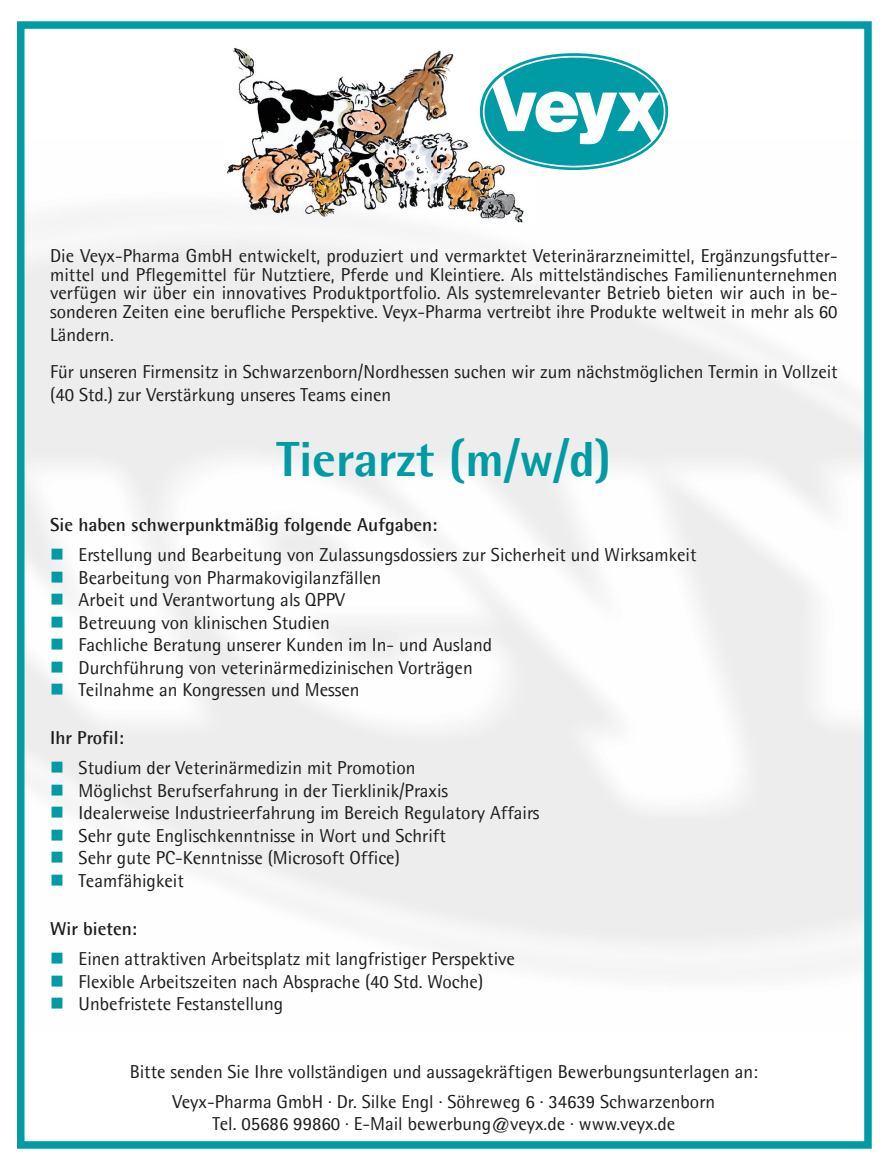
<style>
.page{position:relative;width:893px;height:1170px;background:#fff}
.page>*{position:absolute;margin:0;border:0;box-sizing:border-box;transform-origin:0 0}
.t1{font:800 49.5px "Agfa Rotis Semisans";color:#009ba4}
.t2{font:18.75px/18.8px "Agfa Rotis Semisans";color:#1d1d1b;text-align:justify}
.t3{font:700 18.75px "Agfa Rotis Semisans";color:#1d1d1b}
.s1{color:#009ba4}
</style>
<div class="page">
<div style="left:17px;top:21px;width:855px;height:1127px;border:8px solid #009ba4"></div>
<img style="left:225px;top:48px;width:301px;height:177px">
<svg style="left:480px;top:53px;width:188px;height:117px"></svg>
<p class="t2" style="left:50px;top:246px;width:789px">Die Veyx-Pharma GmbH entwickelt, produziert und vermarktet Veterinärarzneimittel, Ergänzungsfutter&shy;mittel und Pflegemittel für Nutztiere, Pferde und Kleintiere. Als mittelständisches Familienunternehmen verfügen wir über ein innovatives Produktportfolio. Als systemrelevanter Betrieb bieten wir auch in be&shy;sonderen Zeiten eine berufliche Perspektive. Veyx-Pharma vertreibt ihre Produkte weltweit in mehr als 60</p>
<p class="t2" style="left:50px;top:315px;width:789px;line-height:37.5px">Ländern.<br>Für unseren Firmensitz in Schwarzenborn/Nordhessen suchen wir zum nächstmöglichen Termin in Vollzeit</p>
<p class="t2" style="left:50px;top:385px;width:343px">(40 Std.) zur Verstärkung unseres Teams einen</p>
<h1 class="t1" style="left:276px;top:427px;width:336px">Tierarzt (m/w/d)</h1>
<p class="t3" style="left:50px;top:513px;width:389px">Sie haben schwerpunktmäßig folgende Aufgaben:</p>
<p class="t2" style="left:50px;top:545px;width:648px"><span class="s1">■</span> Erstellung und Bearbeitung von Zulassungsdossiers zur Sicherheit und Wirksamkeit</p>
<p class="t2" style="left:50px;top:568px;width:333px"><span class="s1">■</span> Bearbeitung von Pharmakovigilanzfällen</p>
<p class="t2" style="left:50px;top:590px;width:296px"><span class="s1">■</span> Arbeit und Verantwortung als QPPV</p>
<p class="t2" style="left:50px;top:613px;width:281px"><span class="s1">■</span> Betreuung von klinischen Studien</p>
<p class="t2" style="left:50px;top:635px;width:444px"><span class="s1">■</span> Fachliche Beratung unserer Kunden im In- und Ausland</p>
<p class="t2" style="left:50px;top:658px;width:424px"><span class="s1">■</span> Durchführung von veterinärmedizinischen Vorträgen</p>
<p class="t2" style="left:50px;top:680px;width:311px"><span class="s1">■</span> Teilnahme an Kongressen und Messen</p>
<p class="t3" style="left:50px;top:726px;width:75px">Ihr Profil:</p>
<p class="t2" style="left:50px;top:758px;width:367px"><span class="s1">■</span> Studium der Veterinärmedizin mit Promotion</p>
<p class="t2" style="left:50px;top:781px;width:399px"><span class="s1">■</span> Möglichst Berufserfahrung in der Tierklinik/Praxis</p>
<p class="t2" style="left:50px;top:803px;width:491px"><span class="s1">■</span> Idealerweise Industrieerfahrung im Bereich Regulatory Affairs</p>
<p class="t2" style="left:50px;top:826px;width:397px"><span class="s1">■</span> Sehr gute Englischkenntnisse in Wort und Schrift</p>
<p class="t2" style="left:50px;top:848px;width:351px"><span class="s1">■</span> Sehr gute PC-Kenntnisse (Microsoft Office)</p>
<p class="t2" style="left:50px;top:871px;width:135px"><span class="s1">■</span> Teamfähigkeit</p>
<p class="t3" style="left:50px;top:917px;width:88px">Wir bieten:</p>
<p class="t2" style="left:50px;top:949px;width:466px"><span class="s1">■</span> Einen attraktiven Arbeitsplatz mit langfristiger Perspektive</p>
<p class="t2" style="left:50px;top:971px;width:435px"><span class="s1">■</span> Flexible Arbeitszeiten nach Absprache (40 Std. Woche)</p>
<p class="t2" style="left:50px;top:994px;width:235px"><span class="s1">■</span> Unbefristete Festanstellung</p>
<p class="t2" style="left:130px;top:1055px;width:630px;line-height:30px;text-align:center">Bitte senden Sie Ihre vollständigen und aussagekräftigen Bewerbungsunterlagen an:<br>Veyx-Pharma GmbH · Dr. Silke Engl · Söhreweg 6 · 34639 Schwarzenborn</p>
<p class="t2" style="left:212px;top:1114px;width:464px">Tel. 05686 99860 · E-Mail bewerbung@veyx.de · www.veyx.de</p>
</div>
